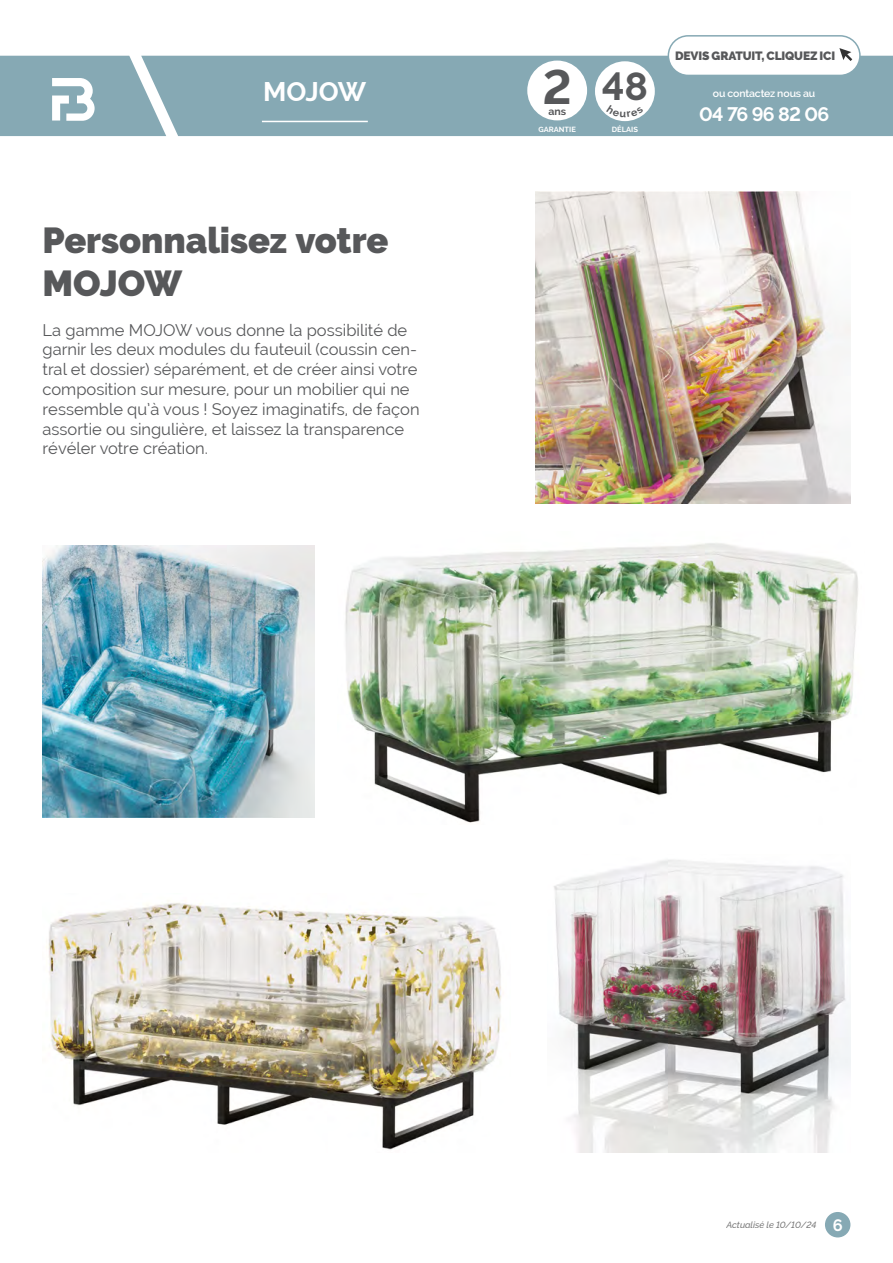
<style>
.page{position:relative;width:893px;height:1263px;background:#fff}
.page>*{position:absolute;margin:0;border:0;box-sizing:border-box;transform-origin:0 0}
.t1{font:700 48px "Raleway";color:#57585a}
.t2{font:700 39px "Raleway";color:#57585a}
.t3{font:900 36px/43.2px "Raleway";letter-spacing:-.005em;color:#57585a}
.t4{font:700 27px "Raleway";letter-spacing:-.015em;color:#fff}
.t5{font:700 19.5px "Raleway";letter-spacing:-.045em;color:#fff}
.t6{font:16.5px/19.8px "Raleway";color:#57585a}
.t7{font:900 12px "Raleway";letter-spacing:-.01em;color:#57585a}
.t8{font:600 10.5px "Raleway";letter-spacing:-.01em;color:#fff}
.t9{font:700 10.5px "Raleway";color:#57585a}
.t10{font:italic 500 9px "Raleway";color:#787878}
.t11{font:700 7.5px "Raleway";color:#fff}
.s1{font-weight:700;font-style:normal;font-size:16.5px;color:#fff}
</style>
<div class="page">
<img style="left:345px;top:543px;width:513px;height:280px">
<img style="left:536px;top:191px;width:314px;height:312px">
<img style="left:43px;top:546px;width:272px;height:272px">
<img style="left:554px;top:860px;width:296px;height:292px">
<img style="left:46px;top:900px;width:456px;height:250px">
<div style="left:0;top:56px;width:893px;height:80px;background:#86a9b4"></div>
<hr style="left:262px;top:121px;width:106px;height:1px;background:#fff">
<div style="left:825px;top:1212px;width:25px;height:25px;background:#86a9b4;border-radius:50%"></div>
<svg style="left:52px;top:78px;width:43px;height:43px"></svg>
<div style="left:527px;top:61px;width:60px;height:59px;background:#fff;border-radius:50%"></div>
<div style="left:595px;top:61px;width:60px;height:60px;background:#fff;border-radius:50%"></div>
<div style="left:668px;top:36px;width:192px;height:39px;background:#fff;border-radius:20px"></div>
<div style="left:668px;top:35px;width:193px;height:41px;border:2px solid #86a9b4;border-radius:20px"></div>
<svg style="left:839px;top:48px;width:13px;height:13px"></svg>
<svg style="left:606px;top:114px;width:38px;height:3px"></svg>
<h3 class="t4" style="left:263px;top:76px;width:105px">Mojow</h3>
<h3 class="t3" style="left:43px;top:219px;width:348px">Personnalisez votre<br>MOJOW</h3>
<p class="t6" style="left:43px;top:320px;width:379px">La gamme MOJOW vous donne la possibilité de garnir les deux modules du fauteuil (coussin cen&shy;tral et dossier) séparément, et de créer ainsi votre composition sur mesure, pour un mobilier qui ne ressemble qu’à vous ! Soyez imaginatifs, de façon assortie ou singulière, et laissez la transparence révéler votre création.</p>
<h1 class="t1" style="left:542px;top:59px;width:31px">2</h1>
<p class="t9" style="left:548px;top:105px;width:19px">ans</p>
<p class="t11" style="left:538px;top:125px;width:39px">GARANTIE</p>
<h2 class="t2" style="left:602px;top:64px;width:48px">48</h2>
<p class="t11" style="left:612px;top:126px;width:28px">DÉLAIS</p>
<p class="t7" style="left:675px;top:49px;width:162px">DEVIS GRATUIT, CLIQUEZ ICI</p>
<p class="t8" style="left:713px;top:88px;width:104px">ou contactez nous au</p>
<p class="t5" style="left:699px;top:103px;width:132px">04 76 96 82 06</p>
<p class="t10" style="left:726px;top:1219px;width:118px">Actualisé le 10/10/24 <span class="s1">6</span></p>
</div>
